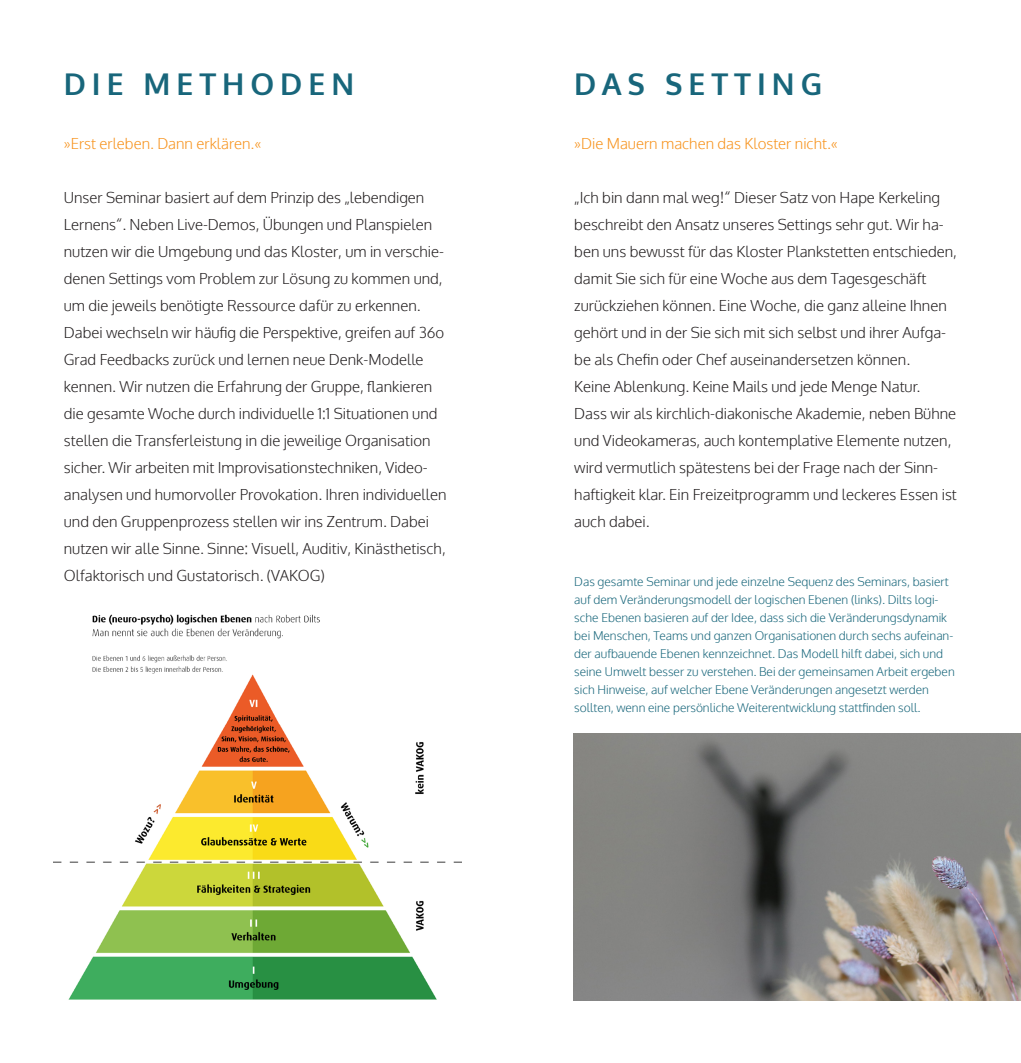
<style>
.page{position:relative;width:1021px;height:1063px;background:#fff}
.page>*{position:absolute;margin:0;border:0;box-sizing:border-box;transform-origin:0 0}
.t1{font:700 30px "Oxygen";letter-spacing:.2em;color:#18667b}
.t2{font:300 15px/27px "Oxygen";color:#231f20}
.t3{font:300 15px "Oxygen";color:#f7931d}
.t4{font:300 12px/18px "Oxygen";color:#18667b}
</style>
<div class="page">
<img style="left:53px;top:614px;width:408px;height:386px">
<img style="left:573px;top:733px;width:447px;height:268px">
<h1 class="t1" style="left:64px;top:65px;width:292px">DIE METHODEN</h1>
<h1 class="t1" style="left:574px;top:65px;width:249px">DAS SETTING</h1>
<p class="t3" style="left:64px;top:134px;width:199px">»Erst erleben. Dann erklären.«</p>
<p class="t3" style="left:574px;top:134px;width:265px">»Die Mauern machen das Kloster nicht.«</p>
<p class="t2" style="left:64px;top:184px;width:384px">Unser Seminar basiert auf dem Prinzip des „lebendigen Lernens“. Neben Live-Demos, Übungen und Planspielen nutzen wir die Umgebung und das Kloster, um in verschie&shy;denen Settings vom Problem zur Lösung zu kommen und, um die jeweils benötigte Ressource dafür zu erkennen.<br>Dabei wechseln wir häufig die Perspektive, greifen auf 36o Grad Feedbacks zurück und lernen neue Denk-Modelle kennen. Wir nutzen die Erfahrung der Gruppe, flankieren die gesamte Woche durch individuelle 1:1 Situationen und stellen die Transferleistung in die jeweilige Organisation sicher. Wir arbeiten mit Improvisationstechniken, Video&shy;analysen und humorvoller Provokation. Ihren individuellen und den Gruppenprozess stellen wir ins Zentrum. Dabei nutzen wir alle Sinne. Sinne: Visuell, Auditiv, Kinästhetisch, Olfaktorisch und Gustatorisch. (VAKOG)</p>
<p class="t2" style="left:574px;top:184px;width:384px">„Ich bin dann mal weg!“ Dieser Satz von Hape Kerkeling beschreibt den Ansatz unseres Settings sehr gut. Wir ha&shy;ben uns bewusst für das Kloster Plankstetten entschieden, damit Sie sich für eine Woche aus dem Tagesgeschäft zurückziehen können. Eine Woche, die ganz alleine Ihnen gehört und in der Sie sich mit sich selbst und ihrer Aufga&shy;be als Chefin oder Chef auseinandersetzen können.<br>Keine Ablenkung. Keine Mails und jede Menge Natur.<br>Dass wir als kirchlich-diakonische Akademie, neben Bühne und Videokameras, auch kontemplative Elemente nutzen, wird vermutlich spätestens bei der Frage nach der Sinn&shy;haftigkeit klar. Ein Freizeitprogramm und leckeres Essen ist auch dabei.</p>
<p class="t4" style="left:574px;top:573px;width:382px">Das gesamte Seminar und jede einzelne Sequenz des Seminars, basiert auf dem Veränderungsmodell der logischen Ebenen (links). Dilts logi&shy;sche Ebenen basieren auf der Idee, dass sich die Veränderungsdynamik bei Menschen, Teams und ganzen Organisationen durch sechs aufeinan&shy;der aufbauende Ebenen kennzeichnet. Das Modell hilft dabei, sich und seine Umwelt besser zu verstehen. Bei der gemeinsamen Arbeit ergeben sich Hinweise, auf welcher Ebene Veränderungen angesetzt werden sollten, wenn eine persönliche Weiterentwicklung stattfinden soll.</p>
</div>
